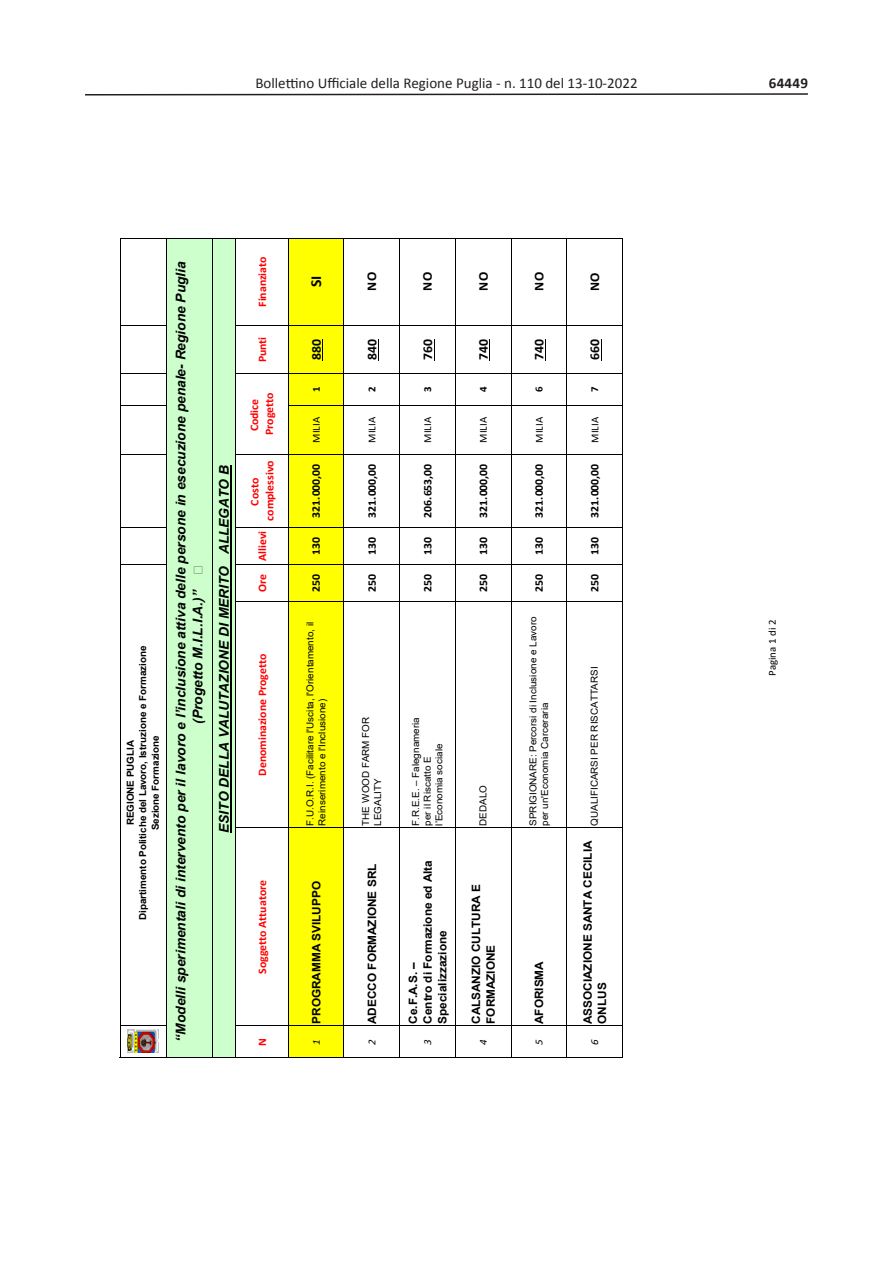
<style>
.page{position:relative;width:893px;height:1263px;background:#fff}
.page>*{position:absolute;margin:0;border:0;box-sizing:border-box;transform-origin:0 0}
.t1{font:700 15.3px "Calibri";color:#000}
.t2{font:15px "Calibri";color:#231f20}
.t3{font:700 15px "Calibri";letter-spacing:.015em;color:#231f20}
.t4{font:italic 700 13.35px/16.8px "Arial";color:#000}
.t5{font:700 13.35px "Calibri";letter-spacing:.005em;color:#000}
.t6{font:700 11.55px/14.5px "Arial";color:#000}
.t7{font:700 11.55px "Calibri";color:#000}
.t8{font:700 11.55px/15px "Calibri";letter-spacing:-.005em;color:#f00;text-align:center}
.t9{font:10.65px "Calibri";letter-spacing:-.005em;color:#000}
.t10{font:italic 10.65px "Calibri";color:#000}
.t11{font:700 10.65px "Calibri";color:#000}
.t12{font:9.6px/11.9px "Arial";letter-spacing:.005em;color:#000}
.t13{font:700 9.6px/12.5px "Arial";letter-spacing:-.005em;color:#000;text-align:center}
</style>
<div class="page">
<svg style="left:85px;top:93px;width:723px;height:3px"></svg>
<div style="left:166px;top:238px;width:70px;height:819px;background:#cfc"></div>
<div style="left:288px;top:238px;width:56px;height:819px;background:#ff0"></div>
<svg style="left:322px;top:339px;width:1px;height:21px"></svg>
<svg style="left:378px;top:339px;width:1px;height:21px"></svg>
<svg style="left:434px;top:339px;width:1px;height:21px"></svg>
<svg style="left:489px;top:339px;width:1px;height:21px"></svg>
<svg style="left:545px;top:339px;width:1px;height:21px"></svg>
<svg style="left:601px;top:339px;width:1px;height:21px"></svg>
<hr style="left:230px;top:465px;width:2px;height:368px;background:#000">
<hr style="left:120px;top:1025px;width:47px;height:1px;background:#000">
<hr style="left:120px;top:564px;width:47px;height:1px;background:#000">
<hr style="left:120px;top:527px;width:47px;height:1px;background:#000">
<hr style="left:120px;top:454px;width:47px;height:1px;background:#000">
<hr style="left:120px;top:373px;width:47px;height:1px;background:#000">
<hr style="left:120px;top:325px;width:47px;height:1px;background:#000">
<hr style="left:120px;top:405px;width:47px;height:1px;background:#000">
<hr style="left:120px;top:1057px;width:503px;height:1px;background:#000">
<hr style="left:236px;top:1025px;width:387px;height:1px;background:#000">
<hr style="left:236px;top:564px;width:387px;height:1px;background:#000">
<hr style="left:236px;top:527px;width:387px;height:1px;background:#000">
<hr style="left:236px;top:454px;width:387px;height:1px;background:#000">
<hr style="left:289px;top:405px;width:334px;height:1px;background:#000">
<hr style="left:236px;top:373px;width:387px;height:1px;background:#000">
<hr style="left:236px;top:325px;width:387px;height:1px;background:#000">
<hr style="left:120px;top:238px;width:503px;height:1px;background:#000">
<hr style="left:236px;top:827px;width:387px;height:1px;background:#000">
<hr style="left:236px;top:601px;width:387px;height:1px;background:#000">
<hr style="left:120px;top:238px;width:1px;height:819px;background:#000">
<hr style="left:166px;top:238px;width:1px;height:819px;background:#000">
<hr style="left:212px;top:238px;width:1px;height:819px;background:#000">
<hr style="left:236px;top:238px;width:1px;height:819px;background:#000">
<hr style="left:288px;top:238px;width:1px;height:819px;background:#000">
<hr style="left:343px;top:238px;width:1px;height:819px;background:#000">
<hr style="left:399px;top:238px;width:1px;height:819px;background:#000">
<hr style="left:455px;top:238px;width:1px;height:819px;background:#000">
<hr style="left:511px;top:238px;width:1px;height:819px;background:#000">
<hr style="left:566px;top:238px;width:1px;height:819px;background:#000">
<hr style="left:622px;top:238px;width:1px;height:819px;background:#000">
<img style="left:127px;top:1030px;width:32px;height:22px">
<h2 class="t2" style="left:255px;top:74px;width:384px">Bollettino Ufficiale della Regione Puglia - n. 110 del 13-10-2022</h2>
<h2 class="t3" style="left:769px;top:72px;width:41px">64449</h2>
<p class="t13" style="left:124px;top:920px;width:276px;rotate:-90deg">REGIONE PUGLIA<br>Dipartimento Politiche del Lavoro, Istruzione e Formazione<br>Sezione Formazione</p>
<p class="t4" style="left:173px;top:724px;width:464px;text-indent:-318px;rotate:-90deg">“Modelli sperimentali di intervento per il lavoro e l’inclusione attiva delle persone in esecuzione penale- Regione Puglia (Progetto M.I.L.I.A.)”</p>
<p class="t4" style="left:216px;top:833px;width:369px;rotate:-90deg">ESITO DELLA VALUTAZIONE DI MERITO ALLEGATO B</p>
<p class="t8" style="left:255px;top:307px;width:52px;rotate:-90deg">Finanziato</p>
<p class="t8" style="left:255px;top:362px;width:27px;rotate:-90deg">Punti</p>
<p class="t8" style="left:246px;top:435px;width:44px;rotate:-90deg">Codice<br>Progetto</p>
<p class="t8" style="left:247px;top:520px;width:62px;rotate:-90deg">Costo complessivo</p>
<p class="t8" style="left:255px;top:592px;width:63px;rotate:-90deg">Ore Allievi</p>
<p class="t8" style="left:255px;top:776px;width:123px;rotate:-90deg">Denominazione Progetto</p>
<p class="t8" style="left:255px;top:974px;width:95px;rotate:-90deg">Soggetto Attuatore</p>
<p class="t8" style="left:255px;top:1046px;width:9px;rotate:-90deg">N</p>
<p class="t1" style="left:305px;top:287px;width:13px;rotate:-90deg">SI</p>
<p class="t5" style="left:307px;top:360px;width:23px;rotate:-90deg">880</p>
<p class="t11" style="left:309px;top:392px;width:7px;rotate:-90deg">1</p>
<p class="t9" style="left:309px;top:443px;width:27px;rotate:-90deg">MILIA</p>
<p class="t7" style="left:308px;top:517px;width:55px;rotate:-90deg">321.000,00</p>
<p class="t7" style="left:308px;top:555px;width:19px;rotate:-90deg">130</p>
<p class="t7" style="left:308px;top:592px;width:19px;rotate:-90deg">250</p>
<p class="t12" style="left:304px;top:826px;width:205px;rotate:-90deg">F.U.O.R.I. (Facilitare l'Uscita, l'Orientamento, il<br>Reinserimento e l'Inclusione)</p>
<p class="t6" style="left:309px;top:1024px;width:144px;rotate:-90deg">PROGRAMMA SVILUPPO</p>
<p class="t10" style="left:309px;top:1045px;width:7px;rotate:-90deg">1</p>
<p class="t5" style="left:362px;top:291px;width:20px;rotate:-90deg">NO</p>
<p class="t5" style="left:418px;top:291px;width:20px;rotate:-90deg">NO</p>
<p class="t5" style="left:474px;top:291px;width:20px;rotate:-90deg">NO</p>
<p class="t5" style="left:530px;top:291px;width:20px;rotate:-90deg">NO</p>
<p class="t5" style="left:585px;top:291px;width:20px;rotate:-90deg">NO</p>
<p class="t5" style="left:363px;top:360px;width:23px;rotate:-90deg">840</p>
<p class="t5" style="left:418px;top:360px;width:23px;rotate:-90deg">760</p>
<p class="t5" style="left:474px;top:360px;width:23px;rotate:-90deg">740</p>
<p class="t5" style="left:530px;top:360px;width:23px;rotate:-90deg">740</p>
<p class="t5" style="left:585px;top:360px;width:23px;rotate:-90deg">660</p>
<p class="t11" style="left:364px;top:392px;width:7px;rotate:-90deg">2</p>
<p class="t11" style="left:420px;top:392px;width:7px;rotate:-90deg">3</p>
<p class="t11" style="left:476px;top:392px;width:7px;rotate:-90deg">4</p>
<p class="t11" style="left:531px;top:392px;width:7px;rotate:-90deg">6</p>
<p class="t11" style="left:587px;top:392px;width:7px;rotate:-90deg">7</p>
<p class="t9" style="left:365px;top:443px;width:27px;rotate:-90deg">MILIA</p>
<p class="t9" style="left:420px;top:443px;width:27px;rotate:-90deg">MILIA</p>
<p class="t9" style="left:476px;top:443px;width:27px;rotate:-90deg">MILIA</p>
<p class="t9" style="left:532px;top:443px;width:27px;rotate:-90deg">MILIA</p>
<p class="t9" style="left:587px;top:443px;width:27px;rotate:-90deg">MILIA</p>
<p class="t7" style="left:364px;top:517px;width:55px;rotate:-90deg">321.000,00</p>
<p class="t7" style="left:419px;top:517px;width:55px;rotate:-90deg">206.653,00</p>
<p class="t7" style="left:475px;top:517px;width:55px;rotate:-90deg">321.000,00</p>
<p class="t7" style="left:531px;top:517px;width:55px;rotate:-90deg">321.000,00</p>
<p class="t7" style="left:586px;top:517px;width:55px;rotate:-90deg">321.000,00</p>
<p class="t7" style="left:364px;top:555px;width:19px;rotate:-90deg">130</p>
<p class="t7" style="left:419px;top:555px;width:19px;rotate:-90deg">130</p>
<p class="t7" style="left:475px;top:555px;width:19px;rotate:-90deg">130</p>
<p class="t7" style="left:531px;top:555px;width:19px;rotate:-90deg">130</p>
<p class="t7" style="left:586px;top:555px;width:19px;rotate:-90deg">130</p>
<p class="t7" style="left:364px;top:592px;width:19px;rotate:-90deg">250</p>
<p class="t7" style="left:419px;top:592px;width:19px;rotate:-90deg">250</p>
<p class="t7" style="left:475px;top:592px;width:19px;rotate:-90deg">250</p>
<p class="t7" style="left:531px;top:592px;width:19px;rotate:-90deg">250</p>
<p class="t7" style="left:586px;top:592px;width:19px;rotate:-90deg">250</p>
<p class="t12" style="left:360px;top:826px;width:110px;rotate:-90deg">THE WOOD FARM FOR<br>LEGALITY</p>
<p class="t12" style="left:410px;top:826px;width:110px;rotate:-90deg">F.R.E.E. – Falegnameria per il Riscatto E l’Economia sociale</p>
<p class="t12" style="left:477px;top:826px;width:42px;rotate:-90deg">DEDALO</p>
<p class="t12" style="left:527px;top:826px;width:210px;rotate:-90deg">SPRIGIONARE: Percorsi di Inclusione e Lavoro per un'Economia Carceraria</p>
<p class="t12" style="left:589px;top:826px;width:161px;rotate:-90deg">QUALIFICARSI PER RISCATTARSI</p>
<p class="t6" style="left:365px;top:1024px;width:161px;rotate:-90deg">ADECCO FORMAZIONE SRL</p>
<p class="t6" style="left:406px;top:1024px;width:165px;rotate:-90deg">Ce.F.A.S. –<br>Centro di Formazione ed Alta<br>Specializzazione</p>
<p class="t6" style="left:469px;top:1024px;width:141px;rotate:-90deg">CALSANZIO CULTURA E<br>FORMAZIONE</p>
<p class="t6" style="left:532px;top:1024px;width:64px;rotate:-90deg">AFORISMA</p>
<p class="t6" style="left:580px;top:1024px;width:185px;rotate:-90deg">ASSOCIAZIONE SANTA CECILIA<br>ONLUS</p>
<p class="t10" style="left:364px;top:1045px;width:7px;rotate:-90deg">2</p>
<p class="t10" style="left:420px;top:1045px;width:7px;rotate:-90deg">3</p>
<p class="t10" style="left:476px;top:1045px;width:7px;rotate:-90deg">4</p>
<p class="t10" style="left:532px;top:1045px;width:7px;rotate:-90deg">5</p>
<p class="t10" style="left:587px;top:1045px;width:7px;rotate:-90deg">6</p>
<p class="t9" style="left:765px;top:676px;width:58px;rotate:-90deg">Pagina 1 di 2</p>
</div>
